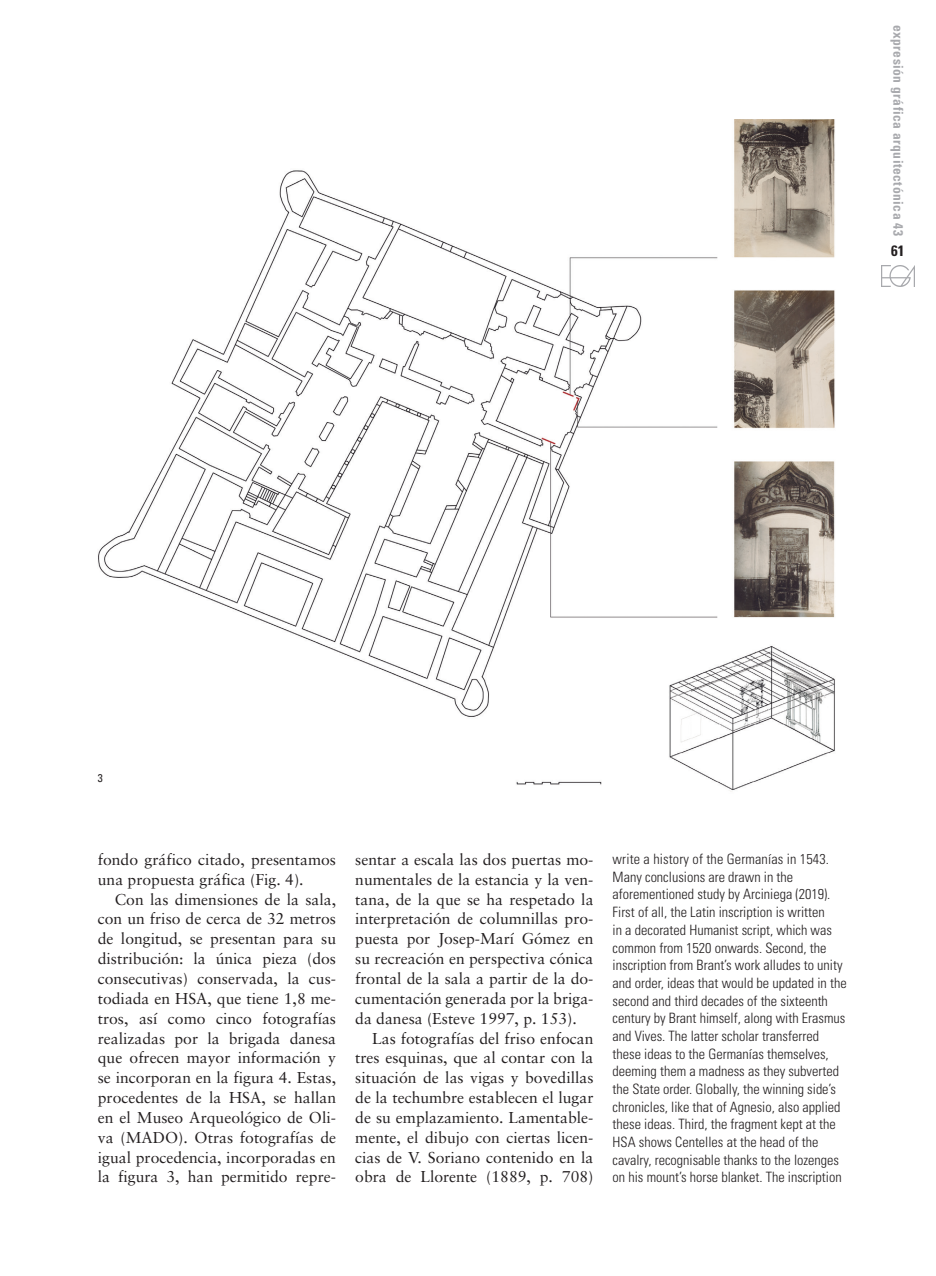
<style>
.page{position:relative;width:936px;height:1276px;background:#fff}
.page>*{position:absolute;margin:0;border:0;box-sizing:border-box;transform-origin:0 0}
.t1{font:15.75px/19.8px "Sabon";color:#231f20;text-align:justify}
.t2{font:700 condensed 15px "Univers";color:#231f20}
.t3{font:300 condensed 14.25px/17.7px "Univers";color:#231f20}
.t4{font:700 condensed 13.5px "Univers";letter-spacing:.035em;color:#a8a9ad}
.PIES_DE_FOTO_INGLES{font:condensed 11.25px "Univers";color:#231f20}
</style>
<div class="page">
<img style="left:881px;top:265px;width:33px;height:21px">
<img style="left:98px;top:119px;width:737px;height:672px">
<p class="t4" style="left:906px;top:25px;width:213px;rotate:90deg">expresión gráfica arquitectónica 43</p>
<p class="t2" style="left:891px;top:242px;width:15px">61</p>
<p class="PIES_DE_FOTO_INGLES" style="left:98px;top:771px;width:6px">3</p>
<p class="t1" style="left:98px;top:849px;width:240px">fondo gráfico citado, presentamos una propuesta gráfica (Fig. 4).</p>
<p class="t1" style="left:98px;top:889px;width:240px;text-indent:17px">Con las dimensiones de la sala, con un friso de cerca de 32 metros de longitud, se presentan para su distribución: la única pieza (dos consecutivas) conservada, la cus&shy;todiada en HSA, que tiene 1,8 me&shy;tros, así como cinco fotografías realizadas por la brigada danesa que ofrecen mayor información y se incorporan en la figura 4. Estas, procedentes de la HSA, se hallan en el Museo Arqueológico de Oli&shy;va (MADO). Otras fotografías de igual procedencia, incorporadas en la figura 3, han permitido repre-</p>
<p class="t1" style="left:355px;top:849px;width:240px">sentar a escala las dos puertas mo&shy;numentales de la estancia y la ven&shy;tana, de la que se ha respetado la interpretación de columnillas pro&shy;puesta por Josep-Marí Gómez en su recreación en perspectiva cónica frontal de la sala a partir de la do&shy;cumentación generada por la briga&shy;da danesa (Esteve 1997, p. 153).</p>
<p class="t1" style="left:355px;top:1028px;width:240px;text-indent:17px">Las fotografías del friso enfocan tres esquinas, que al contar con la situación de las vigas y bovedillas de la techumbre establecen el lugar de su emplazamiento. Lamentable&shy;mente, el dibujo con ciertas licen&shy;cias de V. Soriano contenido en la obra de Llorente (1889, p. 708)</p>
<p class="t3" style="left:612px;top:850px;width:218px">write a history of the Germanías in 1543.</p>
<p class="t3" style="left:612px;top:868px;width:235px">Many conclusions are drawn in the aforementioned study by Arciniega (2019).<br>First of all, the Latin inscription is written<br>in a decorated Humanist script, which was common from 1520 onwards. Second, the inscription from Brant’s work alludes to unity and order, ideas that would be updated in the second and third decades of the sixteenth century by Brant himself, along with Erasmus and Vives. The latter scholar transferred these ideas to the Germanías themselves, deeming them a madness as they subverted the State order. Globally, the winning side’s chronicles, like that of Agnesio, also applied these ideas. Third, the fragment kept at the HSA shows Centelles at the head of the cavalry, recognisable thanks to the lozenges on his mount’s horse blanket. The inscription</p>
</div>
